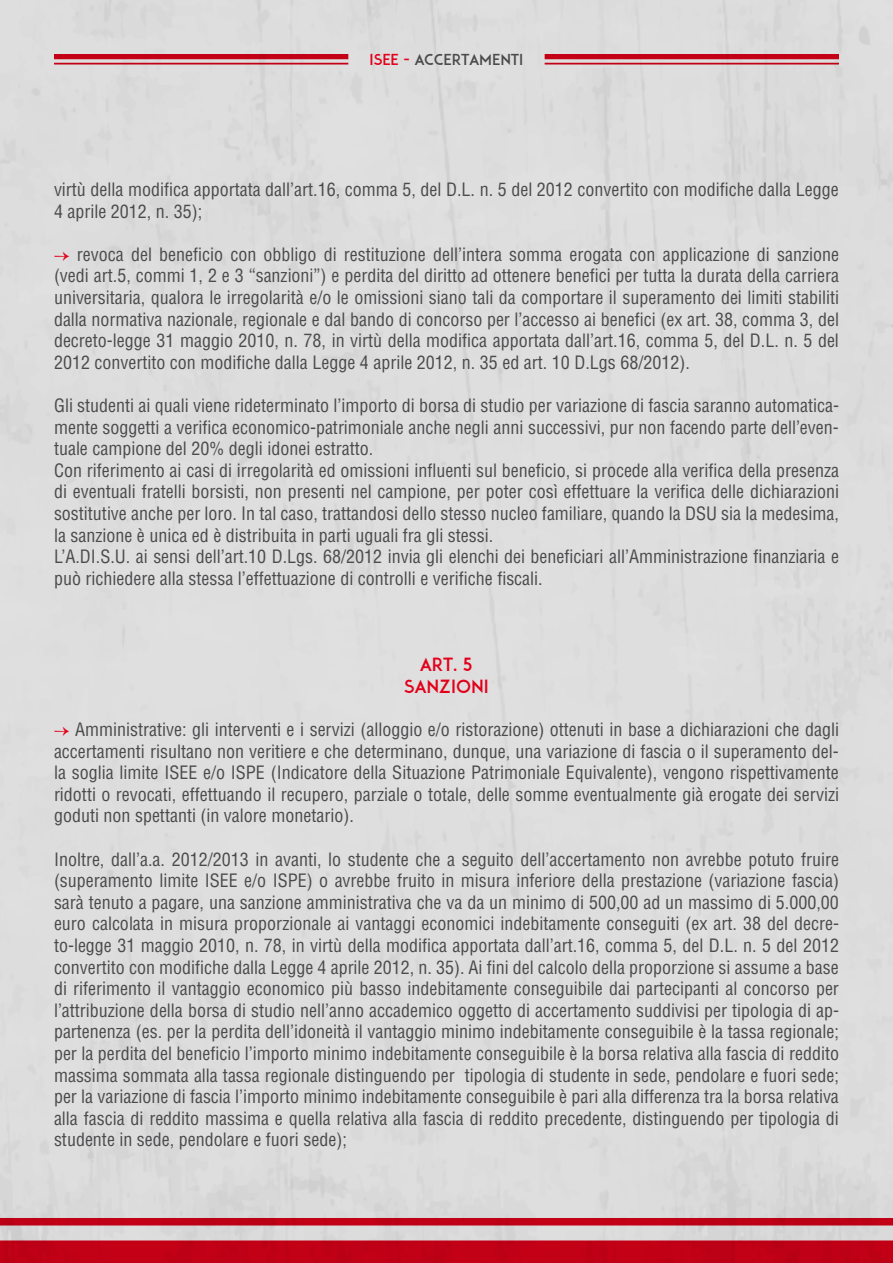
<style>
.page{position:relative;width:893px;height:1263px;background:#fff}
.page>*{position:absolute;margin:0;border:0;box-sizing:border-box;transform-origin:0 0}
.t1{font:condensed 18px/21.6px "Helvetica LT";color:#4b4b4d;text-align:justify}
.t2{font:18px/21.6px "ADAM";color:#e2001a;text-align:center}
.t3{font:15px "ADAM";color:#4b4b4d}
.s1{color:#e2001a}
.s2{font-family:"Minion Pro";font-stretch:normal;color:#e2001a}
</style>
<div class="page">
<div style="left:0;top:0;width:893px;height:1240px;background:#ddd"></div>
<div style="left:0;top:1240px;width:893px;height:23px;background:#c00016"></div>
<div style="left:0;top:1218px;width:893px;height:7px;background:#bf0016"></div>
<div style="left:545px;top:54px;width:294px;height:5px;background:#c30016"></div>
<hr style="left:545px;top:63px;width:294px;height:2px;background:#e2001a">
<div style="left:54px;top:54px;width:294px;height:5px;background:#c40016"></div>
<hr style="left:54px;top:63px;width:294px;height:2px;background:#e2001a">
<p class="t3" style="left:370px;top:51px;width:155px"><span class="s1">ISEE -</span> ACCERTAMENTI</p>
<p class="t1" style="left:54px;top:178px;width:786px">virtù della modifica apportata dall’art.16, comma 5, del D.L. n. 5 del 2012 convertito con modifiche dalla Legge<br>4 aprile 2012, n. 35);</p>
<p class="t1" style="left:54px;top:243px;width:786px"><span class="s2">→</span> revoca del beneficio con obbligo di restituzione dell’intera somma erogata con applicazione di sanzione (vedi art.5, commi 1, 2 e 3 “sanzioni”) e perdita del diritto ad ottenere benefici per tutta la durata della carriera universitaria, qualora le irregolarità e/o le omissioni siano tali da comportare il superamento dei limiti stabiliti dalla normativa nazionale, regionale e dal bando di concorso per l’accesso ai benefici (ex art. 38, comma 3, del decreto-legge 31 maggio 2010, n. 78, in virtù della modifica apportata dall’art.16, comma 5, del D.L. n. 5 del 2012 convertito con modifiche dalla Legge 4 aprile 2012, n. 35 ed art. 10 D.Lgs 68/2012).</p>
<p class="t1" style="left:54px;top:394px;width:787px;text-align:left">Gli studenti ai quali viene rideterminato l’importo di borsa di studio per variazione di fascia saranno automatica&shy;mente soggetti a verifica economico-patrimoniale anche negli anni successivi, pur non facendo parte dell’even&shy;tuale campione del 20% degli idonei estratto.<br>Con riferimento ai casi di irregolarità ed omissioni influenti sul beneficio, si procede alla verifica della presenza di eventuali fratelli borsisti, non presenti nel campione, per poter così effettuare la verifica delle dichiarazioni sostitutive anche per loro. In tal caso, trattandosi dello stesso nucleo familiare, quando la DSU sia la medesima, la sanzione è unica ed è distribuita in parti uguali fra gli stessi.<br>L’A.DI.S.U. ai sensi dell’art.10 D.Lgs. 68/2012 invia gli elenchi dei beneficiari all’Amministrazione finanziaria e può richiedere alla stessa l’effettuazione di controlli e verifiche fiscali.</p>
<p class="t2" style="left:404px;top:654px;width:86px">ART. 5<br>SANZIONI</p>
<p class="t1" style="left:54px;top:718px;width:786px"><span class="s2">→</span> Amministrative: gli interventi e i servizi (alloggio e/o ristorazione) ottenuti in base a dichiarazioni che dagli accertamenti risultano non veritiere e che determinano, dunque, una variazione di fascia o il superamento del&shy;la soglia limite ISEE e/o ISPE (Indicatore della Situazione Patrimoniale Equivalente), vengono rispettivamente ridotti o revocati, effettuando il recupero, parziale o totale, delle somme eventualmente già erogate dei servizi goduti non spettanti (in valore monetario).</p>
<p class="t1" style="left:54px;top:848px;width:786px">Inoltre, dall’a.a. 2012/2013 in avanti, lo studente che a seguito dell’accertamento non avrebbe potuto fruire (superamento limite ISEE e/o ISPE) o avrebbe fruito in misura inferiore della prestazione (variazione fascia) sarà tenuto a pagare, una sanzione amministrativa che va da un minimo di 500,00 ad un massimo di 5.000,00 euro calcolata in misura proporzionale ai vantaggi economici indebitamente conseguiti (ex art. 38 del decre&shy;to-legge 31 maggio 2010, n. 78, in virtù della modifica apportata dall’art.16, comma 5, del D.L. n. 5 del 2012 convertito con modifiche dalla Legge 4 aprile 2012, n. 35). Ai fini del calcolo della proporzione si assume a base di riferimento il vantaggio economico più basso indebitamente conseguibile dai partecipanti al concorso per l’attribuzione della borsa di studio nell’anno accademico oggetto di accertamento suddivisi per tipologia di ap&shy;partenenza (es. per la perdita dell’idoneità il vantaggio minimo indebitamente conseguibile è la tassa regionale; per la perdita del beneficio l’importo minimo indebitamente conseguibile è la borsa relativa alla fascia di reddito massima sommata alla tassa regionale distinguendo per tipologia di studente in sede, pendolare e fuori sede; per la variazione di fascia l’importo minimo indebitamente conseguibile è pari alla differenza tra la borsa relativa alla fascia di reddito massima e quella relativa alla fascia di reddito precedente, distinguendo per tipologia di studente in sede, pendolare e fuori sede);</p>
</div>
